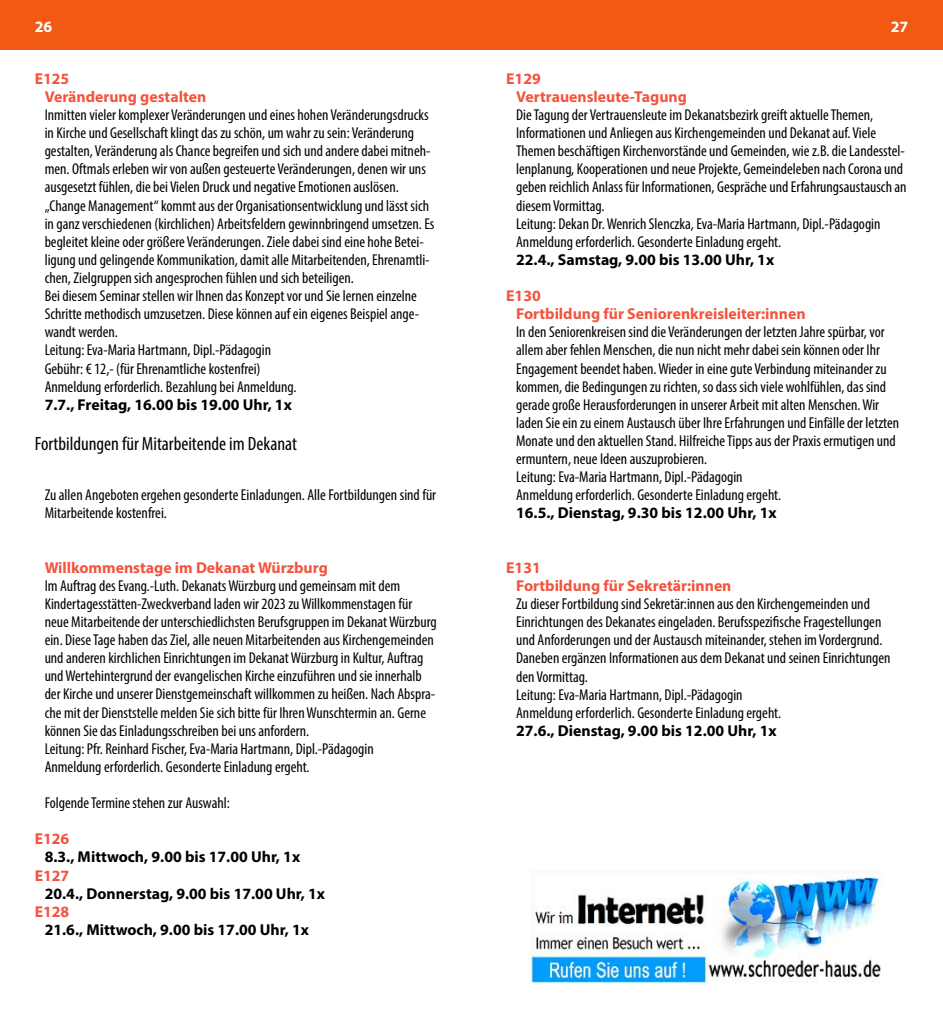
<style>
.page{position:relative;width:943px;height:1017px;background:#fff}
.page>*{position:absolute;margin:0;border:0;box-sizing:border-box;transform-origin:0 0}
.t1{font:condensed 19.25px "Myriad Pro";color:#000}
.t2{font:condensed 15.75px/18px "Myriad Pro";color:#000}
.t3{font:700 15.75px "Myriad Pro";color:#000}
.t4{font:700 15.75px/18px "Myriad Pro";color:#f3543d}
.t5{font:700 15.75px "Myriad Pro";color:#fff}
</style>
<div class="page">
<div style="left:0;top:0;width:486px;height:50px;background:#f25915"></div>
<div style="left:456px;top:0;width:487px;height:50px;background:#f25915"></div>
<img style="left:531px;top:871px;width:350px;height:111px">
<p class="t5" style="left:35px;top:16px;width:19px">26</p>
<p class="t5" style="left:890px;top:16px;width:19px">27</p>
<p class="t4" style="left:45px;top:69px;width:163px;text-indent:-10px">E125<br>Veränderung gestalten</p>
<p class="t2" style="left:45px;top:106px;width:391px">Inmitten vieler komplexer Veränderungen und eines hohen Veränderungsdrucks in Kirche und Gesellschaft klingt das zu schön, um wahr zu sein: Veränderung gestalten, Veränderung als Chance begreifen und sich und andere dabei mitneh&shy;men. Oftmals erleben wir von außen gesteuerte Veränderungen, denen wir uns ausgesetzt fühlen, die bei Vielen Druck und negative Emotionen auslösen. „Change Management“ kommt aus der Organisationsentwicklung und lässt sich in ganz verschiedenen (kirchlichen) Arbeitsfeldern gewinnbringend umsetzen. Es begleitet kleine oder größere Veränderungen. Ziele dabei sind eine hohe Betei&shy;ligung und gelingende Kommunikation, damit alle Mitarbeitenden, Ehrenamtli&shy;chen, Zielgruppen sich angesprochen fühlen und sich beteiligen.<br>Bei diesem Seminar stellen wir Ihnen das Konzept vor und Sie lernen einzelne Schritte methodisch umzusetzen. Diese können auf ein eigenes Beispiel ange&shy;wandt werden.<br>Leitung: Eva-Maria Hartmann, Dipl.-Pädagogin<br>Gebühr: € 12,- (für Ehrenamtliche kostenfrei)<br>Anmeldung erforderlich. Bezahlung bei Anmeldung.</p>
<p class="t3" style="left:45px;top:394px;width:249px">7.7., Freitag, 16.00 bis 19.00 Uhr, 1x</p>
<p class="t1" style="left:35px;top:432px;width:264px">Fortbildungen für Mitarbeitende im Dekanat</p>
<p class="t2" style="left:45px;top:486px;width:393px">Zu allen Angeboten ergehen gesonderte Einladungen. Alle Fortbildungen sind für<br>Mitarbeitende kostenfrei.</p>
<p class="t4" style="left:45px;top:558px;width:285px">Willkommenstage im Dekanat Würzburg</p>
<p class="t2" style="left:45px;top:576px;width:393px">Im Auftrag des Evang.-Luth. Dekanats Würzburg und gemeinsam mit dem Kindertagesstätten-Zweckverband laden wir 2023 zu Willkommenstagen für neue Mitarbeitende der unterschiedlichsten Berufsgruppen im Dekanat Würzburg ein. Diese Tage haben das Ziel, alle neuen Mitarbeitenden aus Kirchengemeinden und anderen kirchlichen Einrichtungen im Dekanat Würzburg in Kultur, Auftrag und Wertehintergrund der evangelischen Kirche einzuführen und sie innerhalb der Kirche und unserer Dienstgemeinschaft willkommen zu heißen. Nach Abspra&shy;che mit der Dienststelle melden Sie sich bitte für Ihren Wunschtermin an. Gerne können Sie das Einladungsschreiben bei uns anfordern.<br>Leitung: Pfr. Reinhard Fischer, Eva-Maria Hartmann, Dipl.-Pädagogin<br>Anmeldung erforderlich. Gesonderte Einladung ergeht.</p>
<p class="t2" style="left:45px;top:794px;width:187px">Folgende Termine stehen zur Auswahl:</p>
<p class="t4" style="left:35px;top:829px;width:36px">E126</p>
<p class="t3" style="left:45px;top:847px;width:257px">8.3., Mittwoch, 9.00 bis 17.00 Uhr, 1x</p>
<p class="t4" style="left:35px;top:866px;width:36px">E127</p>
<p class="t3" style="left:45px;top:883px;width:282px">20.4., Donnerstag, 9.00 bis 17.00 Uhr, 1x</p>
<p class="t4" style="left:35px;top:902px;width:36px">E128</p>
<p class="t3" style="left:45px;top:919px;width:266px">21.6., Mittwoch, 9.00 bis 17.00 Uhr, 1x</p>
<p class="t4" style="left:516px;top:69px;width:172px;text-indent:-10px">E129<br>Vertrauensleute-Tagung</p>
<p class="t2" style="left:516px;top:106px;width:392px">Die Tagung der Vertrauensleute im Dekanatsbezirk greift aktuelle Themen, Informationen und Anliegen aus Kirchengemeinden und Dekanat auf. Viele Themen beschäftigen Kirchenvorstände und Gemeinden, wie z.B. die Landesstel&shy;lenplanung, Kooperationen und neue Projekte, Gemeindeleben nach Corona und geben reichlich Anlass für Informationen, Gespräche und Erfahrungsaustausch an diesem Vormittag.<br>Leitung: Dekan Dr. Wenrich Slenczka, Eva-Maria Hartmann, Dipl.-Pädagogin Anmeldung erforderlich. Gesonderte Einladung ergeht.</p>
<p class="t3" style="left:516px;top:249px;width:259px">22.4., Samstag, 9.00 bis 13.00 Uhr, 1x</p>
<p class="t4" style="left:516px;top:286px;width:291px;text-indent:-10px">E130<br>Fortbildung für Seniorenkreisleiter:innen</p>
<p class="t2" style="left:516px;top:323px;width:384px">In den Seniorenkreisen sind die Veränderungen der letzten Jahre spürbar, vor allem aber fehlen Menschen, die nun nicht mehr dabei sein können oder Ihr Engagement beendet haben. Wieder in eine gute Verbindung miteinander zu kommen, die Bedingungen zu richten, so dass sich viele wohlfühlen, das sind gerade große Herausforderungen in unserer Arbeit mit alten Menschen. Wir laden Sie ein zu einem Austausch über Ihre Erfahrungen und Einfälle der letzten Monate und den aktuellen Stand. Hilfreiche Tipps aus der Praxis ermutigen und ermuntern, neue Ideen auszuprobieren.<br>Leitung: Eva-Maria Hartmann, Dipl.-Pädagogin<br>Anmeldung erforderlich. Gesonderte Einladung ergeht.</p>
<p class="t3" style="left:516px;top:503px;width:262px">16.5., Dienstag, 9.30 bis 12.00 Uhr, 1x</p>
<p class="t4" style="left:516px;top:558px;width:217px;text-indent:-10px">E131<br>Fortbildung für Sekretär:innen</p>
<p class="t2" style="left:516px;top:595px;width:376px">Zu dieser Fortbildung sind Sekretär:innen aus den Kirchengemeinden und Einrichtungen des Dekanates eingeladen. Berufsspezifische Fragestellungen und Anforderungen und der Austausch miteinander, stehen im Vordergrund.<br>Daneben ergänzen Informationen aus dem Dekanat und seinen Einrichtungen den Vormittag.<br>Leitung: Eva-Maria Hartmann, Dipl.-Pädagogin<br>Anmeldung erforderlich. Gesonderte Einladung ergeht.</p>
<p class="t3" style="left:516px;top:720px;width:262px">27.6., Dienstag, 9.00 bis 12.00 Uhr, 1x</p>
</div>
